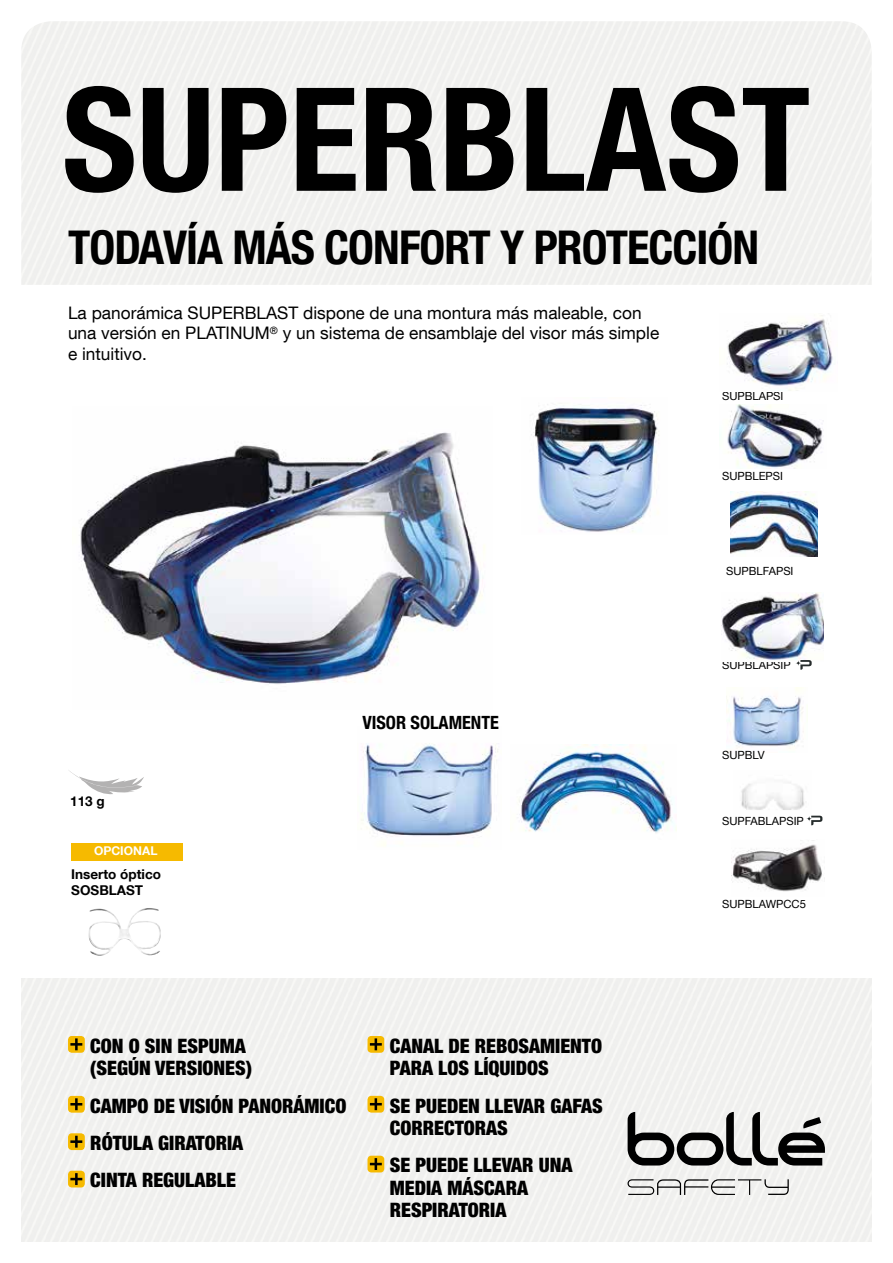
<style>
.page{position:relative;width:893px;height:1263px;background:#fff}
.page>*{position:absolute;margin:0;border:0;box-sizing:border-box;transform-origin:0 0}
.t1{font:700 condensed 144px "Helvetica Neue LT Com";color:#000}
.t2{font:700 condensed 46.5px "Helvetica Neue LT Com";letter-spacing:-.02em;color:#000}
.t3{font:900 condensed 19.8px/22.5px "Helvetica Neue LT Com";color:#000}
.t4{font:700 condensed 18.15px "Helvetica Neue LT Com";color:#000}
.t5{font:17.25px/20.7px "Helvetica Neue LT Com";color:#000}
.t6{font:700 13.5px/16.2px "Helvetica Neue LT Com";color:#000}
.t7{font:700 12px "Helvetica Neue LT Com";color:#fff}
.t8{font:11.25px "Helvetica Neue LT Com";color:#000}
</style>
<div class="page">
<div style="left:21px;top:978px;width:851px;height:264px;background:#f0f0ee"></div>
<svg style="left:70px;top:771px;width:74px;height:23px"></svg>
<svg style="left:628px;top:1112px;width:197px;height:53px"></svg>
<svg style="left:627px;top:1179px;width:162px;height:16px"></svg>
<div style="left:71px;top:842px;width:112px;height:18px;background:#f6ba00"></div>
<img style="left:80px;top:432px;width:405px;height:252px">
<img style="left:88px;top:908px;width:73px;height:48px">
<img style="left:361px;top:743px;width:137px;height:103px">
<img style="left:726px;top:688px;width:78px;height:64px">
<img style="left:727px;top:315px;width:106px;height:76px">
<img style="left:722px;top:592px;width:101px;height:68px">
<img style="left:730px;top:491px;width:88px;height:65px">
<img style="left:727px;top:404px;width:97px;height:65px">
<img style="left:531px;top:404px;width:128px;height:128px">
<img style="left:741px;top:782px;width:64px;height:28px">
<img style="left:731px;top:840px;width:94px;height:52px">
<img style="left:519px;top:744px;width:155px;height:89px">
<svg style="left:796px;top:660px;width:16px;height:10px"></svg>
<svg style="left:806px;top:816px;width:16px;height:9px"></svg>
<div style="left:68px;top:1036px;width:17px;height:17px;background:#f6ba00;border-radius:4px"></div>
<svg style="left:70px;top:1038px;width:12px;height:12px"></svg>
<div style="left:68px;top:1096px;width:17px;height:17px;background:#f6ba00;border-radius:4px"></div>
<svg style="left:70px;top:1098px;width:12px;height:12px"></svg>
<div style="left:68px;top:1133px;width:17px;height:17px;background:#f6ba00;border-radius:4px"></div>
<svg style="left:70px;top:1136px;width:12px;height:11px"></svg>
<div style="left:68px;top:1171px;width:17px;height:16px;background:#f6ba00;border-radius:4px"></div>
<svg style="left:70px;top:1173px;width:12px;height:12px"></svg>
<div style="left:367px;top:1036px;width:17px;height:17px;background:#f6ba00;border-radius:4px"></div>
<svg style="left:370px;top:1038px;width:12px;height:12px"></svg>
<div style="left:367px;top:1096px;width:17px;height:16px;background:#f6ba00;border-radius:4px"></div>
<svg style="left:370px;top:1098px;width:12px;height:12px"></svg>
<div style="left:367px;top:1156px;width:17px;height:16px;background:#f6ba00;border-radius:4px"></div>
<svg style="left:370px;top:1158px;width:12px;height:12px"></svg>
<h1 class="t1" style="left:62px;top:53px;width:750px">SUPERBLAST</h1>
<h2 class="t2" style="left:68px;top:220px;width:693px">TODAVÍA MÁS CONFORT Y PROTECCIÓN</h2>
<p class="t5" style="left:68px;top:302px;width:593px">La panorámica SUPERBLAST dispone de una montura más maleable, con una versión en PLATINUM<sup>®</sup> y un sistema de ensamblaje del visor más simple e intuitivo.</p>
<p class="t6" style="left:70px;top:792px;width:36px">113 g</p>
<p class="t7" style="left:94px;top:843px;width:65px">OPCIONAL</p>
<p class="t6" style="left:71px;top:866px;width:91px">Inserto óptico<br>SOSBLAST</p>
<p class="t4" style="left:362px;top:711px;width:138px">VISOR SOLAMENTE</p>
<p class="t3" style="left:90px;top:1034px;width:163px">CON O SIN ESPUMA (SEGÚN VERSIONES)</p>
<p class="t3" style="left:90px;top:1087px;width:258px;line-height:37.3px">CAMPO DE VISIÓN PANORÁMICO<br>RÓTULA GIRATORIA<br>CINTA REGULABLE</p>
<p class="t3" style="left:390px;top:1034px;width:214px">CANAL DE REBOSAMIENTO<br>PARA LOS LÍQUIDOS</p>
<p class="t3" style="left:390px;top:1094px;width:215px">SE PUEDEN LLEVAR GAFAS<br>CORRECTORAS</p>
<p class="t3" style="left:390px;top:1154px;width:184px">SE PUEDE LLEVAR UNA<br>MEDIA MÁSCARA<br>RESPIRATORIA</p>
<p class="t8" style="left:722px;top:389px;width:63px">SUPBLAPSI</p>
<p class="t8" style="left:722px;top:469px;width:63px">SUPBLEPSI</p>
<p class="t8" style="left:726px;top:564px;width:69px">SUPBLFAPSI</p>
<p class="t8" style="left:722px;top:658px;width:70px">SUPBLAPSIP</p>
<p class="t8" style="left:722px;top:748px;width:44px">SUPBLV</p>
<p class="t8" style="left:722px;top:814px;width:83px">SUPFABLAPSIP</p>
<p class="t8" style="left:722px;top:897px;width:85px">SUPBLAWPCC5</p>
</div>
